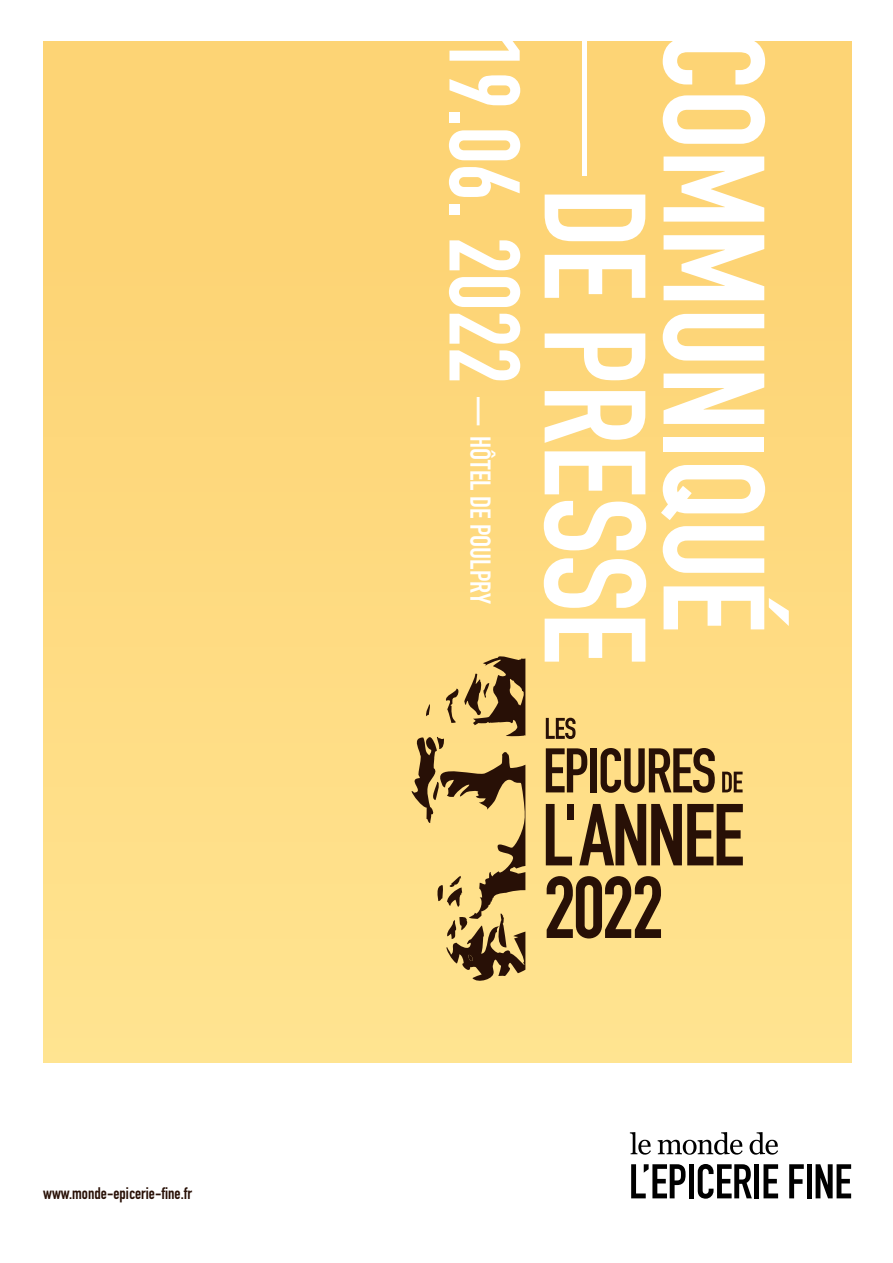
<style>
.page{position:relative;width:893px;height:1263px;background:#fff}
.page>*{position:absolute;margin:0;border:0;box-sizing:border-box;transform-origin:0 0}
.t1{font:141.45px "DIN Engschrift";color:#fff}
.t2{font:98.55px "DIN Engschrift";color:#fff}
.t3{font:28.35px "DIN Engschrift";color:#fff}
.t4{font:16.5px "DIN Engschrift";color:#281006}
</style>
<div class="page">
<div style="left:43px;top:42px;width:808px;height:1020px;background:linear-gradient(to bottom,#fdd170,#ffe390)"></div>
<svg style="left:630px;top:1132px;width:21px;height:22px"></svg>
<svg style="left:658px;top:1132px;width:85px;height:23px"></svg>
<svg style="left:750px;top:1132px;width:28px;height:23px"></svg>
<svg style="left:631px;top:1164px;width:55px;height:34px"></svg>
<div style="left:689px;top:1164px;width:5px;height:34px;background:#000"></div>
<svg style="left:698px;top:1164px;width:54px;height:35px"></svg>
<div style="left:754px;top:1164px;width:5px;height:34px;background:#000"></div>
<svg style="left:763px;top:1164px;width:15px;height:34px"></svg>
<svg style="left:789px;top:1164px;width:15px;height:34px"></svg>
<hr style="left:807px;top:1164px;width:4px;height:34px;background:#000">
<svg style="left:816px;top:1164px;width:35px;height:34px"></svg>
<svg style="left:406px;top:653px;width:121px;height:331px"></svg>
<svg style="left:546px;top:748px;width:41px;height:44px"></svg>
<div style="left:590px;top:748px;width:7px;height:44px;background:#281006"></div>
<svg style="left:601px;top:748px;width:114px;height:45px"></svg>
<svg style="left:722px;top:772px;width:21px;height:20px"></svg>
<svg style="left:546px;top:804px;width:26px;height:61px"></svg>
<div style="left:567px;top:804px;width:6px;height:15px;background:#281006"></div>
<svg style="left:579px;top:804px;width:164px;height:61px"></svg>
<svg style="left:546px;top:718px;width:29px;height:21px"></svg>
<svg style="left:547px;top:876px;width:114px;height:62px"></svg>
<div style="left:582px;top:28px;width:5px;height:147px;background:#fff"></div>
<p class="t4" style="left:43px;top:1183px;width:150px">www.monde-epicerie-fine.fr</p>
<h2 class="t2" style="left:542px;top:35px;width:350px;rotate:90deg">19.06. 2022</h2>
<h1 class="t1" style="left:796px;top:32px;width:602px;rotate:90deg">COMMUNIQUÉ</h1>
<h1 class="t1" style="left:677px;top:188px;width:478px;rotate:90deg">DE PRESSE</h1>
<h3 class="t3" style="left:497px;top:397px;width:208px;rotate:90deg">— HÔTEL DE POULPRY</h3>
</div>
